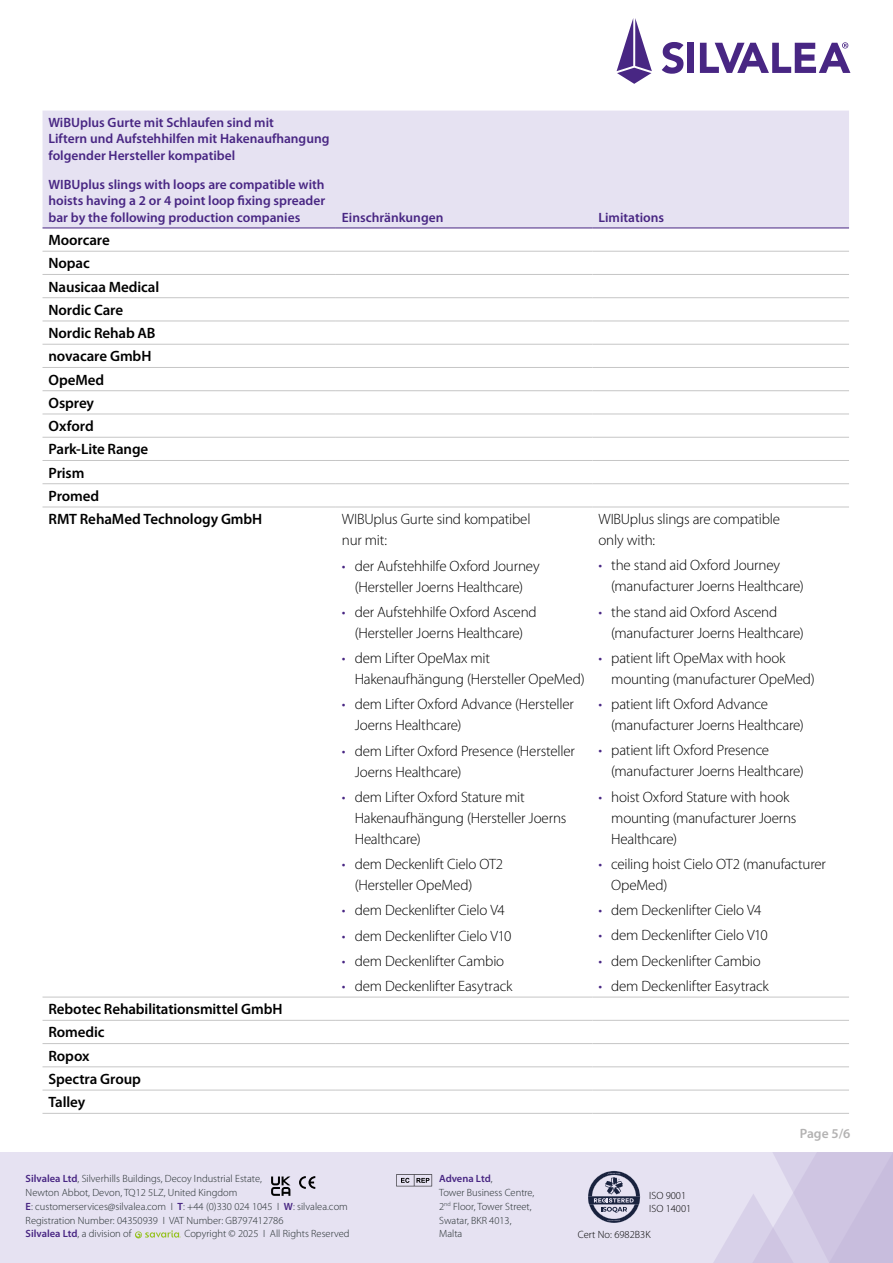
<style>
.page{position:relative;width:893px;height:1263px;background:#fff}
.page>*{position:absolute;margin:0;border:0;box-sizing:border-box;transform-origin:0 0}
.t1{font:300 15px/21px "Myriad Pro";letter-spacing:-.015em;color:#000}
.t2{font:600 15px/23.2px "Myriad Pro";letter-spacing:-.01em;color:#000}
.t3{font:600 13.5px/16.5px "Myriad Pro";color:#482683}
.t4{font:600 13.5px "Myriad Pro";color:#b3b2b2}
.t5{font:300 10.5px/13.8px "Myriad Pro";color:#222b2c}
.t6{font:300 10.5px/13.5px "Myriad Pro";color:#000}
.s1{color:#482683}
.s2{font-weight:600;color:#482683}
</style>
<div class="page">
<svg style="left:617px;top:18px;width:35px;height:66px"></svg>
<svg style="left:662px;top:42px;width:21px;height:32px"></svg>
<div style="left:688px;top:43px;width:6px;height:30px;background:#482683"></div>
<svg style="left:700px;top:42px;width:150px;height:31px"></svg>
<div style="left:0;top:1152px;width:893px;height:111px;background:#e6e2f2"></div>
<svg style="left:588px;top:1171px;width:52px;height:52px"></svg>
<svg style="left:135px;top:1230px;width:46px;height:8px"></svg>
<svg style="left:396px;top:1174px;width:36px;height:12px"></svg>
<svg style="left:299px;top:1176px;width:16px;height:13px"></svg>
<svg style="left:271px;top:1176px;width:19px;height:20px"></svg>
<svg style="left:713px;top:1152px;width:180px;height:111px"></svg>
<div style="left:43px;top:111px;width:806px;height:117px;background:#e6e2f2"></div>
<hr style="left:43px;top:228px;width:293px;height:1px;background:#482683">
<hr style="left:336px;top:228px;width:256px;height:1px;background:#482683">
<hr style="left:592px;top:228px;width:257px;height:1px;background:#482683">
<hr style="left:43px;top:251px;width:293px;height:1px;background:#c6c6c6">
<hr style="left:336px;top:251px;width:256px;height:1px;background:#c6c6c6">
<hr style="left:592px;top:251px;width:257px;height:1px;background:#c6c6c6">
<hr style="left:43px;top:274px;width:293px;height:1px;background:#c6c6c6">
<hr style="left:336px;top:274px;width:256px;height:1px;background:#c6c6c6">
<hr style="left:592px;top:274px;width:257px;height:1px;background:#c6c6c6">
<hr style="left:43px;top:297px;width:293px;height:1px;background:#c6c6c6">
<hr style="left:336px;top:297px;width:256px;height:1px;background:#c6c6c6">
<hr style="left:592px;top:297px;width:257px;height:1px;background:#c6c6c6">
<hr style="left:43px;top:321px;width:293px;height:1px;background:#c6c6c6">
<hr style="left:336px;top:321px;width:256px;height:1px;background:#c6c6c6">
<hr style="left:592px;top:321px;width:257px;height:1px;background:#c6c6c6">
<hr style="left:43px;top:344px;width:293px;height:1px;background:#c6c6c6">
<hr style="left:336px;top:344px;width:256px;height:1px;background:#c6c6c6">
<hr style="left:592px;top:344px;width:257px;height:1px;background:#c6c6c6">
<hr style="left:43px;top:367px;width:293px;height:1px;background:#c6c6c6">
<hr style="left:336px;top:367px;width:256px;height:1px;background:#c6c6c6">
<hr style="left:592px;top:367px;width:257px;height:1px;background:#c6c6c6">
<hr style="left:43px;top:390px;width:293px;height:1px;background:#c6c6c6">
<hr style="left:336px;top:390px;width:256px;height:1px;background:#c6c6c6">
<hr style="left:592px;top:390px;width:257px;height:1px;background:#c6c6c6">
<hr style="left:43px;top:414px;width:293px;height:1px;background:#c6c6c6">
<hr style="left:336px;top:414px;width:256px;height:1px;background:#c6c6c6">
<hr style="left:592px;top:414px;width:257px;height:1px;background:#c6c6c6">
<hr style="left:43px;top:437px;width:293px;height:1px;background:#c6c6c6">
<hr style="left:336px;top:437px;width:256px;height:1px;background:#c6c6c6">
<hr style="left:592px;top:437px;width:257px;height:1px;background:#c6c6c6">
<hr style="left:43px;top:460px;width:293px;height:1px;background:#c6c6c6">
<hr style="left:336px;top:460px;width:256px;height:1px;background:#c6c6c6">
<hr style="left:592px;top:460px;width:257px;height:1px;background:#c6c6c6">
<hr style="left:43px;top:483px;width:293px;height:1px;background:#c6c6c6">
<hr style="left:336px;top:483px;width:256px;height:1px;background:#c6c6c6">
<hr style="left:592px;top:483px;width:257px;height:1px;background:#c6c6c6">
<hr style="left:43px;top:507px;width:293px;height:1px;background:#c6c6c6">
<hr style="left:336px;top:507px;width:256px;height:1px;background:#c6c6c6">
<hr style="left:592px;top:507px;width:257px;height:1px;background:#c6c6c6">
<hr style="left:43px;top:997px;width:293px;height:1px;background:#c6c6c6">
<hr style="left:336px;top:997px;width:256px;height:1px;background:#c6c6c6">
<hr style="left:592px;top:997px;width:257px;height:1px;background:#c6c6c6">
<hr style="left:43px;top:1020px;width:293px;height:1px;background:#c6c6c6">
<hr style="left:336px;top:1020px;width:256px;height:1px;background:#c6c6c6">
<hr style="left:592px;top:1020px;width:257px;height:1px;background:#c6c6c6">
<hr style="left:43px;top:1043px;width:293px;height:1px;background:#c6c6c6">
<hr style="left:336px;top:1043px;width:256px;height:1px;background:#c6c6c6">
<hr style="left:592px;top:1043px;width:257px;height:1px;background:#c6c6c6">
<hr style="left:43px;top:1066px;width:293px;height:1px;background:#c6c6c6">
<hr style="left:336px;top:1066px;width:256px;height:1px;background:#c6c6c6">
<hr style="left:592px;top:1066px;width:257px;height:1px;background:#c6c6c6">
<hr style="left:43px;top:1090px;width:293px;height:1px;background:#c6c6c6">
<hr style="left:336px;top:1090px;width:256px;height:1px;background:#c6c6c6">
<hr style="left:592px;top:1090px;width:257px;height:1px;background:#c6c6c6">
<hr style="left:43px;top:1113px;width:293px;height:1px;background:#c6c6c6">
<hr style="left:336px;top:1113px;width:256px;height:1px;background:#c6c6c6">
<hr style="left:592px;top:1113px;width:257px;height:1px;background:#c6c6c6">
<p class="t3" style="left:49px;top:114px;width:282px">WiBUplus Gurte mit Schlaufen sind mit<br>Liftern und Aufstehhilfen mit Hakenaufhangung folgender Hersteller kompatibel</p>
<p class="t3" style="left:49px;top:176px;width:278px;text-align:justify">WIBUplus slings with loops are compatible with hoists having a 2 or 4 point loop fixing spreader bar by the following production companies</p>
<p class="t2" style="left:49px;top:228px;width:215px">Moorcare<br>Nopac<br>Nausicaa Medical<br>Nordic Care<br>Nordic Rehab AB<br>novacare GmbH<br>OpeMed<br>Osprey<br>Oxford<br>Park-Lite Range<br>Prism<br>Promed<br>RMT RehaMed Technology GmbH</p>
<p class="t2" style="left:49px;top:997px;width:235px">Rebotec Rehabilitationsmittel GmbH<br>Romedic<br>Ropox<br>Spectra Group<br>Talley</p>
<p class="t3" style="left:342px;top:209px;width:103px">Einschränkungen</p>
<p class="t3" style="left:598px;top:209px;width:67px">Limitations</p>
<p class="t1" style="left:342px;top:509px;width:190px">WIBUplus Gurte sind kompatibel nur mit:</p>
<p class="t1" style="left:342px;top:555px;width:199px;text-align:center"><span class="s1">•</span> der Aufstehhilfe Oxford Journey (Hersteller Joerns Healthcare)</p>
<p class="t1" style="left:342px;top:601px;width:196px;text-align:center"><span class="s1">•</span> der Aufstehhilfe Oxford Ascend (Hersteller Joerns Healthcare)</p>
<p class="t1" style="left:355px;top:648px;width:232px;text-indent:-13px"><span class="s1">•</span> dem Lifter OpeMax mit<br>Hakenaufhängung (Hersteller OpeMed)</p>
<p class="t1" style="left:355px;top:694px;width:221px;text-indent:-13px"><span class="s1">•</span> dem Lifter Oxford Advance (Hersteller<br>Joerns Healthcare)</p>
<p class="t1" style="left:355px;top:740px;width:222px;text-indent:-13px"><span class="s1">•</span> dem Lifter Oxford Presence (Hersteller<br>Joerns Healthcare)</p>
<p class="t1" style="left:355px;top:786px;width:213px;text-indent:-13px"><span class="s1">•</span> dem Lifter Oxford Stature mit<br>Hakenaufhängung (Hersteller Joerns<br>Healthcare)</p>
<p class="t1" style="left:355px;top:854px;width:150px;text-indent:-13px"><span class="s1">•</span> dem Deckenlift Cielo OT2 (Hersteller OpeMed)</p>
<p class="t1" style="left:342px;top:900px;width:164px"><span class="s1">•</span> dem Deckenlifter Cielo V4</p>
<p class="t1" style="left:342px;top:925px;width:171px"><span class="s1">•</span> dem Deckenlifter Cielo V10</p>
<p class="t1" style="left:342px;top:950px;width:164px"><span class="s1">•</span> dem Deckenlifter Cambio</p>
<p class="t1" style="left:342px;top:976px;width:172px"><span class="s1">•</span> dem Deckenlifter Easytrack</p>
<p class="t1" style="left:598px;top:509px;width:183px">WIBUplus slings are compatible only with:</p>
<p class="t1" style="left:611px;top:555px;width:194px;text-indent:-13px"><span class="s1">•</span> the stand aid Oxford Journey (manufacturer Joerns Healthcare)</p>
<p class="t1" style="left:611px;top:601px;width:194px;text-indent:-13px"><span class="s1">•</span> the stand aid Oxford Ascend (manufacturer Joerns Healthcare)</p>
<p class="t1" style="left:611px;top:648px;width:205px;text-indent:-13px"><span class="s1">•</span> patient lift OpeMax with hook mounting (manufacturer OpeMed)</p>
<p class="t1" style="left:611px;top:694px;width:194px;text-indent:-13px"><span class="s1">•</span> patient lift Oxford Advance (manufacturer Joerns Healthcare)</p>
<p class="t1" style="left:611px;top:740px;width:194px;text-indent:-13px"><span class="s1">•</span> patient lift Oxford Presence (manufacturer Joerns Healthcare)</p>
<p class="t1" style="left:611px;top:786px;width:187px;text-indent:-13px"><span class="s1">•</span> hoist Oxford Stature with hook mounting (manufacturer Joerns<br>Healthcare)</p>
<p class="t1" style="left:611px;top:854px;width:216px;text-indent:-13px"><span class="s1">•</span> ceiling hoist Cielo OT2 (manufacturer<br>OpeMed)</p>
<p class="t1" style="left:598px;top:900px;width:164px"><span class="s1">•</span> dem Deckenlifter Cielo V4</p>
<p class="t1" style="left:598px;top:925px;width:171px"><span class="s1">•</span> dem Deckenlifter Cielo V10</p>
<p class="t1" style="left:598px;top:950px;width:164px"><span class="s1">•</span> dem Deckenlifter Cambio</p>
<p class="t1" style="left:598px;top:976px;width:172px"><span class="s1">•</span> dem Deckenlifter Easytrack</p>
<p class="t4" style="left:800px;top:1124px;width:52px">Page 5/6</p>
<p class="t5" style="left:26px;top:1172px;width:324px"><span class="s2">Silvalea Ltd</span>, Silverhills Buildings, Decoy Industrial Estate,<br>Newton Abbot, Devon, TQ12 5LZ, United Kingdom<br><span class="s2">E</span>: customerservices@silvalea.com I <span class="s2">T</span>: +44 (0)330 024 1045 I <span class="s2">W</span>: silvalea.com Registration Number: 04350939 I VAT Number: GB797412786<br><span class="s2">Silvalea Ltd</span>, a division of</p>
<p class="t5" style="left:184px;top:1227px;width:167px">Copyright © 2025 I All Rights Reserved</p>
<p class="t5" style="left:439px;top:1172px;width:97px"><span class="s2">Advena Ltd</span>,<br>Tower Business Centre,<br>2<sup>nd</sup> Floor, Tower Street,<br>Swatar, BKR 4013,<br>Malta</p>
<p class="t6" style="left:649px;top:1189px;width:44px">ISO 9001<br>ISO 14001</p>
<p class="t6" style="left:578px;top:1227px;width:74px">Cert No: 6982B3K</p>
</div>
